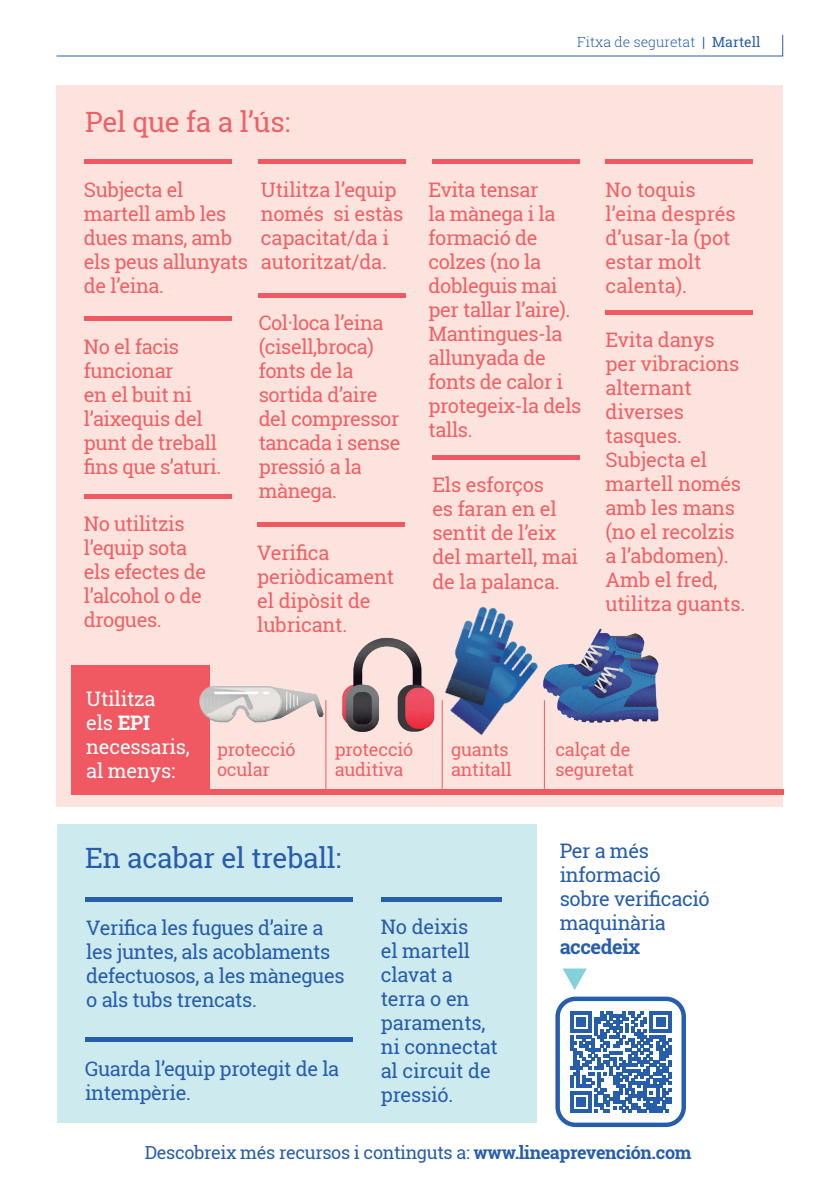
<style>
.page{position:relative;width:840px;height:1191px;background:#fff}
.page>*{position:absolute;margin:0;border:0;box-sizing:border-box;transform-origin:0 0}
.t1{font:28px "Roboto Slab";letter-spacing:-.01em;color:#275eac}
.t2{font:28px "Roboto Slab";letter-spacing:-.01em;color:#f06165}
.t3{font:20px/24px "Roboto Slab";letter-spacing:-.02em;color:#f06165}
.t4{font:20px/24px "Roboto Slab";letter-spacing:-.02em;color:#275eac}
.t5{font:20px/24px "Roboto Slab";color:#f06165}
.t6{font:20px/24px "Roboto Slab";letter-spacing:-.01em;color:#fff}
.t7{font:18px/20px "Roboto Slab";letter-spacing:-.01em;color:#f06165}
.t8{font:18px "Roboto Slab";letter-spacing:-.02em;color:#275eac}
.t9{font:300 14px "Roboto Slab";color:#2b60ad}
.s1{font-weight:400}
.s2{font-weight:700}
</style>
<div class="page">
<div style="left:57px;top:85px;width:725px;height:722px;background:#fde3de"></div>
<div style="left:57px;top:824px;width:479px;height:299px;background:#cdeaee"></div>
<div style="left:192px;top:789px;width:590px;height:5px;background:#f05961"></div>
<div style="left:85px;top:897px;width:267px;height:5px;background:#275eac"></div>
<div style="left:85px;top:1037px;width:267px;height:5px;background:#275eac"></div>
<div style="left:380px;top:897px;width:121px;height:5px;background:#275eac"></div>
<div style="left:84px;top:159px;width:147px;height:5px;background:#f05961"></div>
<div style="left:84px;top:316px;width:147px;height:5px;background:#f05961"></div>
<hr style="left:84px;top:494px;width:147px;height:4px;background:#f05961">
<hr style="left:258px;top:293px;width:148px;height:4px;background:#f05961">
<div style="left:257px;top:522px;width:147px;height:5px;background:#f05961"></div>
<div style="left:258px;top:159px;width:148px;height:5px;background:#f05961"></div>
<div style="left:432px;top:455px;width:147px;height:5px;background:#f05961"></div>
<hr style="left:605px;top:310px;width:147px;height:4px;background:#f05961">
<div style="left:432px;top:159px;width:147px;height:5px;background:#f05961"></div>
<div style="left:605px;top:159px;width:147px;height:5px;background:#f05961"></div>
<div style="left:71px;top:665px;width:138px;height:129px;background:#f05961"></div>
<hr style="left:325px;top:700px;width:1px;height:89px;background:#f05961">
<hr style="left:441px;top:700px;width:1px;height:89px;background:#f05961">
<hr style="left:543px;top:700px;width:1px;height:89px;background:#f05961">
<img style="left:342px;top:637px;width:72px;height:95px">
<img style="left:414px;top:606px;width:131px;height:154px">
<img style="left:199px;top:665px;width:128px;height:75px">
<img style="left:528px;top:624px;width:131px;height:108px">
<svg style="left:56px;top:35px;width:727px;height:22px"></svg>
<svg style="left:570px;top:1011px;width:101px;height:101px"></svg>
<div style="left:555px;top:996px;width:130px;height:131px;border:4px solid #275eac;border-radius:18px"></div>
<svg style="left:562px;top:968px;width:24px;height:22px"></svg>
<p class="t2" style="left:85px;top:102px;width:206px">Pel que fa a l’ús:</p>
<p class="t9" style="left:577px;top:32px;width:185px">Fitxa de seguretat <span class="s1">| Martell</span></p>
<p class="t3" style="left:84px;top:177px;width:165px">Subjecta el martell amb les dues mans, amb els peus allunyats de l’eina.</p>
<p class="t3" style="left:428px;top:177px;width:154px">Evita tensar<br>la mànega i la formació de colzes (no la dobleguis mai per tallar l’aire).<br>Mantingues-la allunyada de fonts de calor i protegeix-la dels talls.</p>
<p class="t3" style="left:261px;top:177px;width:144px">Utilitza l’equip només si estàs capacitat/da i autoritzat/da.</p>
<p class="t3" style="left:258px;top:310px;width:143px">Col·loca l’eina (cisell,broca) fonts de la sortida d’aire del compressor tancada i sense pressió a la mànega.</p>
<p class="t3" style="left:84px;top:334px;width:139px">No el facis funcionar<br>en el buit ni l’aixequis del punt de treball fins que s’aturi.</p>
<p class="t3" style="left:432px;top:473px;width:147px">Els esforços<br>es faran en el sentit de l’eix del martell, mai de la palanca.</p>
<p class="t3" style="left:84px;top:511px;width:124px">No utilitzis l’equip sota els efectes de l’alcohol o de drogues.</p>
<p class="t3" style="left:257px;top:540px;width:138px">Verifica periòdicament el dipòsit de lubricant.</p>
<p class="t5" style="left:605px;top:177px;width:132px">No toquis l’eina després d’usar-la (pot estar molt calenta).</p>
<p class="t3" style="left:605px;top:327px;width:141px">Evita danys per vibracions alternant diverses tasques.<br>Subjecta el martell només amb les mans (no el recolzis a l’abdomen).<br>Amb el fred, utilitza guants.</p>
<p class="t6" style="left:86px;top:686px;width:71px">Utilitza els <span class="s2">EPI</span></p>
<p class="t6" style="left:86px;top:734px;width:105px">necessaris, al menys:</p>
<p class="t7" style="left:217px;top:739px;width:80px">protecció ocular</p>
<p class="t7" style="left:334px;top:739px;width:80px">protecció auditiva</p>
<p class="t7" style="left:451px;top:739px;width:62px">guants antitall</p>
<p class="t7" style="left:555px;top:739px;width:80px">calçat de seguretat</p>
<p class="t1" style="left:85px;top:839px;width:257px">En acabar el treball:</p>
<p class="t4" style="left:86px;top:915px;width:260px">Verifica les fugues d’aire a les juntes, als acoblaments defectuosos, a les mànegues o als tubs trencats.</p>
<p class="t4" style="left:85px;top:1056px;width:255px">Guarda l’equip protegit de la intempèrie.</p>
<p class="t4" style="left:380px;top:915px;width:119px">No deixis<br>el martell clavat a terra o en paraments, ni connectat al circuit de pressió.</p>
<p class="t4" style="left:559px;top:838px;width:151px">Per a més informació sobre verificació maquinària <span class="s2">accedeix</span></p>
<p class="t8" style="left:145px;top:1140px;width:548px">Descobreix més recursos i continguts a: <span class="s2">www.lineaprevención.com</span></p>
</div>
